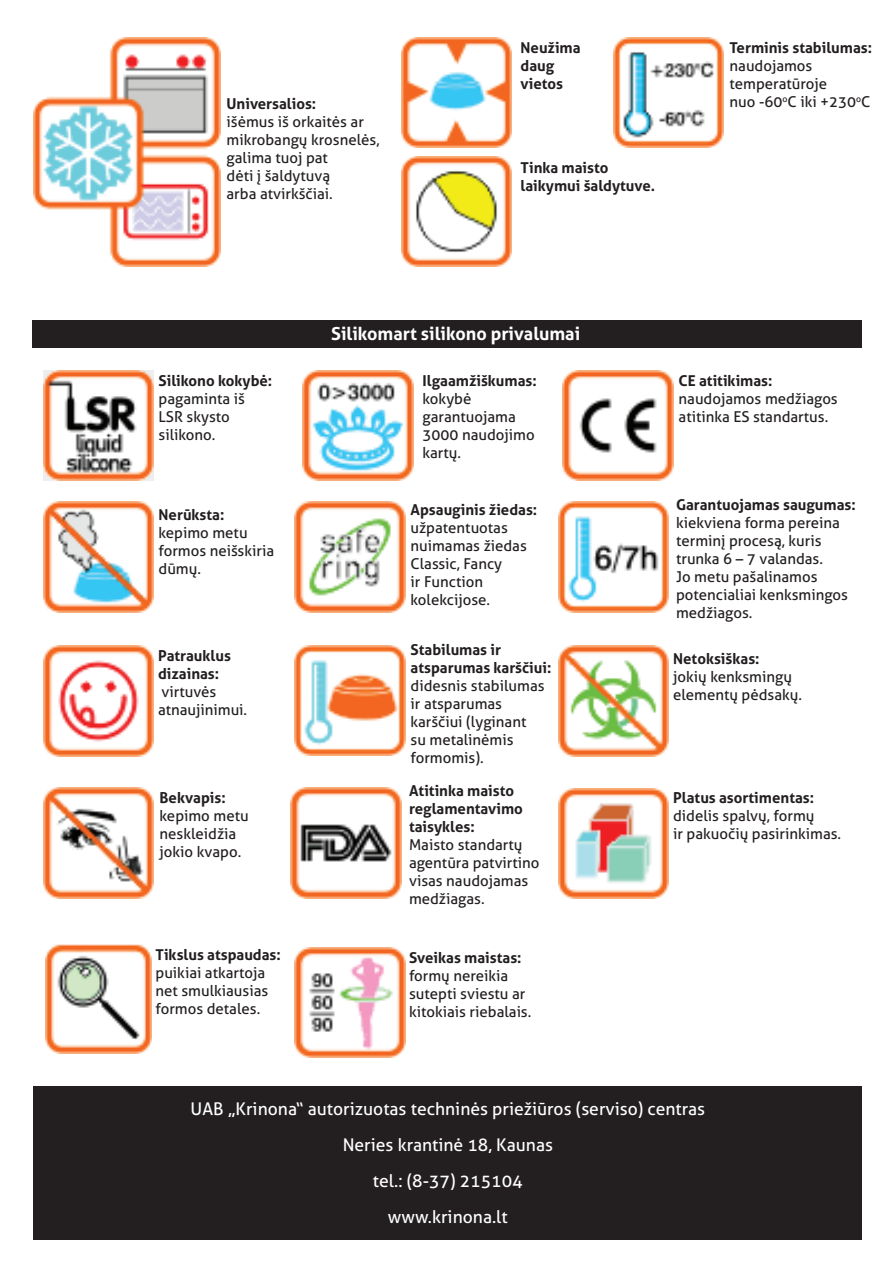
<style>
.page{position:relative;width:893px;height:1263px;background:#fff}
.page>*{position:absolute;margin:0;border:0;box-sizing:border-box;transform-origin:0 0}
.t1{font:700 18px "Aller";color:#fff}
.t2{font:17.55px/36px "Aller";color:#fff;text-align:center}
.t3{font:15px/18px "Aller";color:#231f20}
.t4{font:700 15px/18px "Aller";color:#231f20}
</style>
<div class="page">
<div style="left:33px;top:320px;width:829px;height:28px;background:#231f20"></div>
<img style="left:34px;top:37px;width:187px;height:230px">
<img style="left:401px;top:37px;width:111px;height:111px">
<img style="left:613px;top:37px;width:111px;height:111px">
<img style="left:401px;top:156px;width:111px;height:111px">
<img style="left:43px;top:371px;width:111px;height:110px">
<img style="left:303px;top:371px;width:110px;height:110px">
<img style="left:563px;top:371px;width:110px;height:110px">
<img style="left:43px;top:502px;width:111px;height:110px">
<img style="left:558px;top:502px;width:110px;height:110px">
<img style="left:295px;top:502px;width:110px;height:110px">
<img style="left:43px;top:646px;width:111px;height:110px">
<img style="left:295px;top:645px;width:110px;height:110px">
<img style="left:558px;top:646px;width:110px;height:110px">
<img style="left:43px;top:788px;width:111px;height:110px">
<img style="left:291px;top:788px;width:110px;height:110px">
<img style="left:558px;top:788px;width:110px;height:111px">
<img style="left:45px;top:944px;width:106px;height:109px">
<img style="left:295px;top:947px;width:110px;height:111px">
<div style="left:34px;top:1086px;width:828px;height:153px;background:#231f20"></div>
<p class="t4" style="left:227px;top:94px;width:91px">Universalios:</p>
<p class="t3" style="left:227px;top:112px;width:154px">išėmus iš orkaitės ar mikrobangų krosnelės, galima tuoj pat<br>dėti į šaldytuvą<br>arba atvirkščiai.</p>
<p class="t4" style="left:521px;top:38px;width:62px">Neužima daug vietos</p>
<p class="t4" style="left:730px;top:38px;width:144px">Terminis stabilumas:</p>
<p class="t3" style="left:730px;top:56px;width:143px">naudojamos temperatūroje<br>nuo -60<sup>o</sup>C iki +230<sup>o</sup>C</p>
<p class="t4" style="left:521px;top:158px;width:136px">Tinka maisto laikymui šaldytuve.</p>
<p class="t4" style="left:159px;top:371px;width:115px">Silikono kokybė:</p>
<p class="t3" style="left:159px;top:389px;width:88px">pagaminta iš<br>LSR skysto silikono.</p>
<p class="t4" style="left:159px;top:505px;width:67px">Nerūksta:</p>
<p class="t3" style="left:159px;top:523px;width:117px">kepimo metu formos neišskiria dūmų.</p>
<p class="t4" style="left:158px;top:646px;width:74px">Patrauklus dizainas:</p>
<p class="t3" style="left:158px;top:682px;width:91px">virtuvės atnaujinimui.</p>
<p class="t4" style="left:160px;top:788px;width:68px">Bekvapis:</p>
<p class="t3" style="left:160px;top:806px;width:91px">kepimo metu neskleidžia jokio kvapo.</p>
<p class="t4" style="left:156px;top:946px;width:127px">Tikslus atspaudas:</p>
<p class="t3" style="left:156px;top:964px;width:114px">puikiai atkartoja net smulkiausias formos detales.</p>
<p class="t1" style="left:331px;top:323px;width:251px">Silikomart silikono privalumai</p>
<p class="t4" style="left:423px;top:371px;width:116px">Ilgaamžiškumas:</p>
<p class="t3" style="left:423px;top:389px;width:114px">kokybė garantuojama<br>3000 naudojimo kartų.</p>
<p class="t4" style="left:411px;top:500px;width:128px">Apsauginis žiedas:</p>
<p class="t3" style="left:411px;top:518px;width:118px">užpatentuotas nuimamas žiedas<br>Classic, Fancy<br>ir Function kolekcijose.</p>
<p class="t4" style="left:411px;top:640px;width:142px">Stabilumas ir atsparumas karščiui:</p>
<p class="t3" style="left:411px;top:676px;width:136px">didesnis stabilumas ir atsparumas karščiui (lyginant su metalinėmis formomis).</p>
<p class="t4" style="left:409px;top:781px;width:115px">Atitinka maisto reglamentavimo taisykles:</p>
<p class="t3" style="left:409px;top:835px;width:132px">Maisto standartų agentūra patvirtino visas naudojamas medžiagas.</p>
<p class="t4" style="left:409px;top:949px;width:114px">Sveikas maistas:</p>
<p class="t3" style="left:409px;top:967px;width:124px">formų nereikia sutepti sviestu ar kitokiais riebalais.</p>
<p class="t4" style="left:679px;top:371px;width:95px">CE atitikimas:</p>
<p class="t3" style="left:679px;top:389px;width:161px">naudojamos medžiagos atitinka ES standartus.</p>
<p class="t4" style="left:676px;top:496px;width:181px">Garantuojamas saugumas:</p>
<p class="t3" style="left:676px;top:514px;width:173px">kiekviena forma pereina terminį procesą, kuris trunka 6 – 7 valandas.<br>Jo metu pašalinamos potencialiai kenksmingos medžiagos.</p>
<p class="t4" style="left:673px;top:649px;width:88px">Netoksiškas:</p>
<p class="t3" style="left:673px;top:667px;width:131px">jokių kenksmingų elementų pėdsakų.</p>
<p class="t4" style="left:673px;top:788px;width:142px">Platus asortimentas:</p>
<p class="t3" style="left:673px;top:806px;width:170px">didelis spalvų, formų<br>ir pakuočių pasirinkimas.</p>
<p class="t2" style="left:191px;top:1090px;width:516px">UAB „Krinona“ autorizuotas techninės priežiūros (serviso) centras Neries krantinė 18, Kaunas<br>tel.: (8-37) 215104<br>www.krinona.lt</p>
</div>
